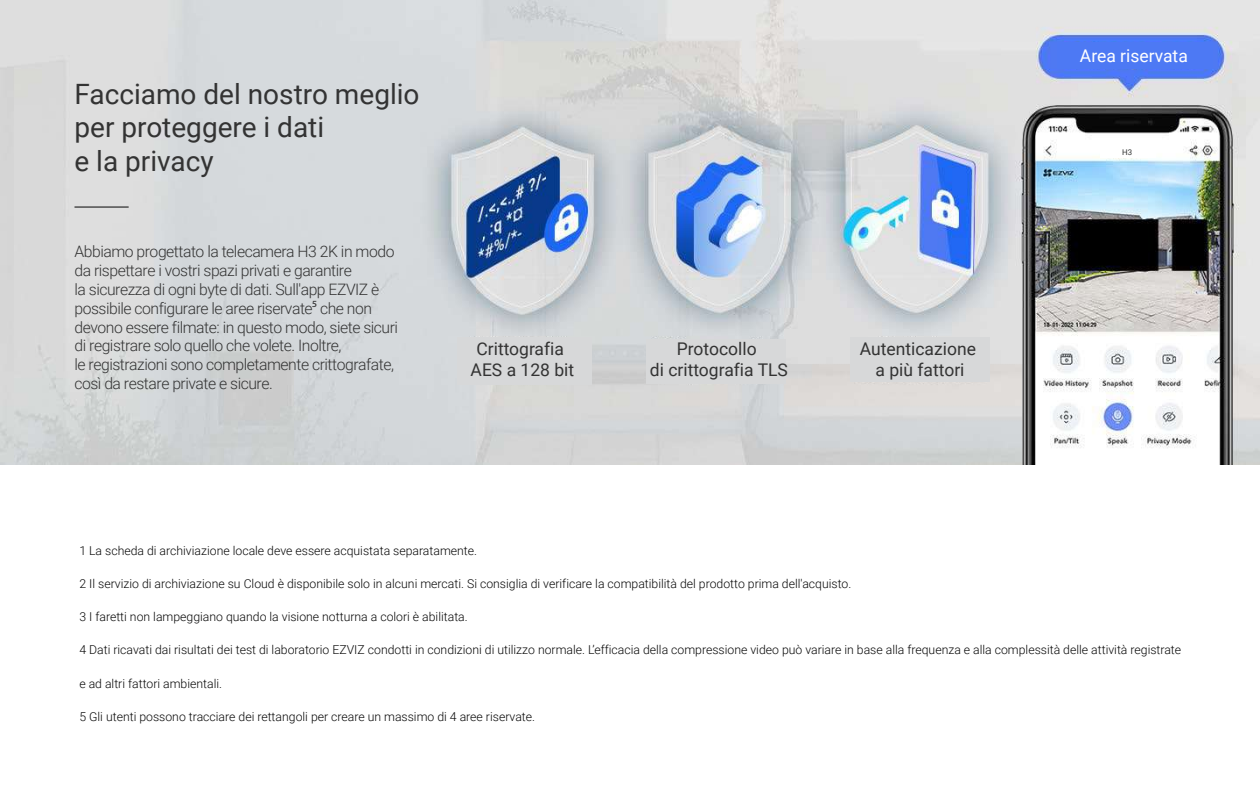
<style>
.page{position:relative;width:1260px;height:788px;background:#fff}
.page>*{position:absolute;margin:0;border:0;box-sizing:border-box;transform-origin:0 0}
.t1{font:28px/33.6px "Roboto";color:#333}
.t2{font:17.5px/21px "Roboto";color:#333;text-align:center}
.t3{font:17.5px "Roboto";color:#fff}
.t4{font:300 15.75px/18.9px "Roboto";letter-spacing:-.03em;color:#333}
.t5{font:300 12.25px "Roboto";color:#070707}
.t6{font:7.88px "Roboto";color:#313333}
.s1{font-family:"Myriad Pro";font-weight:400}
</style>
<div class="page">
<img style="left:0;top:0;width:1260px;height:465px">
<div style="left:457px;top:337px;width:135px;height:48px;background:#d7d8d9"></div>
<div style="left:1058px;top:42px;width:155px;height:27px;background:#4d79f4"></div>
<div style="left:850px;top:337px;width:140px;height:45px;background:#d7d8d9"></div>
<hr style="left:74px;top:206px;width:55px;height:1px;background:#050505">
<div style="left:1100px;top:146px;width:56px;height:12px;background:#fff"></div>
<div style="left:646px;top:339px;width:140px;height:44px;background:#d7d8d9"></div>
<h1 class="t1" style="left:74px;top:76px;width:347px">Facciamo del nostro meglio per proteggere i dati<br>e la privacy</h1>
<p class="t4" style="left:74px;top:241px;width:325px">Abbiamo progettato la telecamera H3 2K in modo da rispettare i vostri spazi privati e garantire<br>la sicurezza di ogni byte di dati. Sull'app EZVIZ è possibile configurare le aree riservate<span class="s1">5</span> che non devono essere filmate: in questo modo, siete sicuri di registrare solo quello che volete. Inoltre,<br>le registrazioni sono completamente crittografate, così da restare private e sicure.</p>
<h2 class="t2" style="left:471px;top:338px;width:105px">Crittografia<br>AES a 128 bit</h2>
<h2 class="t2" style="left:860px;top:338px;width:118px">Autenticazione a più fattori</h2>
<h2 class="t2" style="left:650px;top:338px;width:140px">Protocollo<br>di crittografia TLS</h2>
<h2 class="t3" style="left:1080px;top:44px;width:109px">Area riservata</h2>
<p class="t6" style="left:1122px;top:147px;width:12px">H3</p>
<p class="t5" style="left:79px;top:541px;width:399px">1 La scheda di archiviazione locale deve essere acquistata separatamente.</p>
<p class="t5" style="left:79px;top:575px;width:773px">2 Il servizio di archiviazione su Cloud è disponibile solo in alcuni mercati. Si consiglia di verificare la compatibilità del prodotto prima dell'acquisto.</p>
<p class="t5" style="left:79px;top:608px;width:390px">3 I faretti non lampeggiano quando la visione notturna a colori è abilitata.</p>
<p class="t5" style="left:79px;top:641px;width:1103px">4 Dati ricavati dai risultati dei test di laboratorio EZVIZ condotti in condizioni di utilizzo normale. L’efficacia della compressione video può variare in base alla frequenza e alla complessità delle attività registrate</p>
<p class="t5" style="left:79px;top:674px;width:144px">e ad altri fattori ambientali.</p>
<p class="t5" style="left:79px;top:708px;width:457px">5 Gli utenti possono tracciare dei rettangoli per creare un massimo di 4 aree riservate.</p>
</div>
